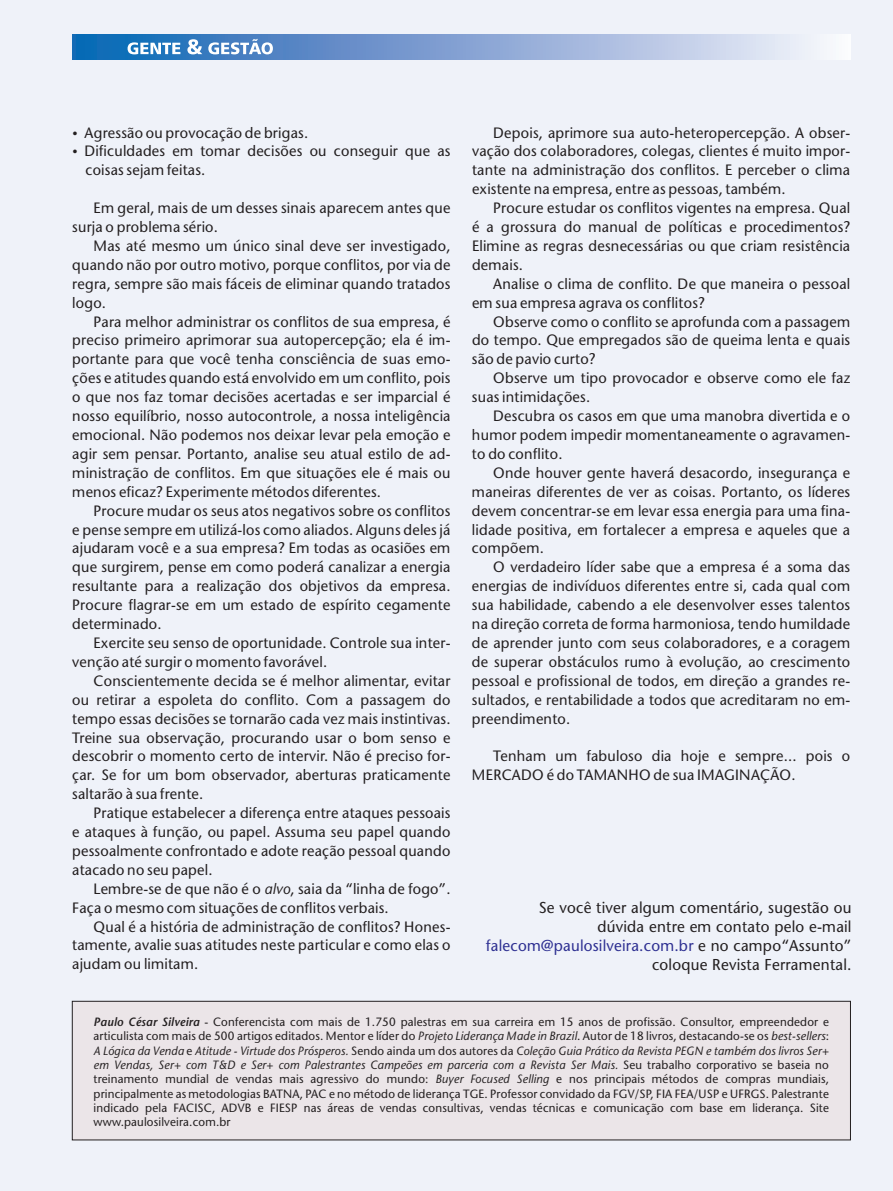
<style>
.page{position:relative;width:893px;height:1191px;background:#eff2f9}
.page>*{position:absolute;margin:0;border:0;box-sizing:border-box;transform-origin:0 0}
.t1{font:15.75px/18.8px "Stone Sans";color:#231f20;text-align:right}
.t2{font:15px/18.9px "Stone Sans";color:#231f20;text-align:justify}
.t3{font:12px/14.4px "Stone Sans";color:#231f20;text-align:justify}
.s1{font-style:italic}
.s2{color:#2e3092}
.s3{font-weight:600;font-style:italic}
</style>
<div class="page">
<div style="left:72px;top:34px;width:778px;height:25px;background:linear-gradient(to right,#0e60b2,#faeff9)"></div>
<svg style="left:128px;top:39px;width:145px;height:15px"></svg>
<div style="left:72px;top:1000px;width:779px;height:140px;background:#ebe5e8"></div>
<p class="t2" style="left:85px;top:124px;width:368px;text-align:left">Agressão ou provocação de brigas.<br>Dificuldades em tomar decisões ou conseguir que as coisas sejam feitas.</p>
<p class="t2" style="left:72px;top:200px;width:380px;text-indent:21px">Em geral, mais de um desses sinais aparecem antes que surja o problema sério.</p>
<p class="t2" style="left:72px;top:238px;width:380px;text-indent:21px">Mas até mesmo um único sinal deve ser investigado, quando não por outro motivo, porque conflitos, por via de regra, sempre são mais fáceis de eliminar quando tratados logo.</p>
<p class="t2" style="left:72px;top:313px;width:380px;text-indent:21px">Para melhor administrar os conflitos de sua empresa, é preciso primeiro aprimorar sua autopercepção; ela é im&shy;portante para que você tenha consciência de suas emo&shy;ções e atitudes quando está envolvido em um conflito, pois o que nos faz tomar decisões acertadas e ser imparcial é nosso equilíbrio, nosso autocontrole, a nossa inteligência emocional. Não podemos nos deixar levar pela emoção e agir sem pensar. Portanto, analise seu atual estilo de ad&shy;ministração de conflitos. Em que situações ele é mais ou menos eficaz? Experimente métodos diferentes.</p>
<p class="t2" style="left:72px;top:502px;width:380px;text-indent:21px">Procure mudar os seus atos negativos sobre os conflitos e pense sempre em utilizá-los como aliados. Alguns deles já ajudaram você e a sua empresa? Em todas as ocasiões em que surgirem, pense em como poderá canalizar a energia resultante para a realização dos objetivos da empresa.<br>Procure flagrar-se em um estado de espírito cegamente determinado.</p>
<p class="t2" style="left:72px;top:635px;width:380px;text-indent:21px">Exercite seu senso de oportunidade. Controle sua inter&shy;venção até surgir o momento favorável.</p>
<p class="t2" style="left:72px;top:672px;width:380px;text-indent:21px">Conscientemente decida se é melhor alimentar, evitar ou retirar a espoleta do conflito. Com a passagem do tempo essas decisões se tornarão cada vez mais instintivas.<br>Treine sua observação, procurando usar o bom senso e descobrir o momento certo de intervir. Não é preciso for&shy;çar. Se for um bom observador, aberturas praticamente saltarão à sua frente.</p>
<p class="t2" style="left:72px;top:805px;width:380px;text-indent:21px">Pratique estabelecer a diferença entre ataques pessoais e ataques à função, ou papel. Assuma seu papel quando pessoalmente confrontado e adote reação pessoal quando atacado no seu papel.</p>
<p class="t2" style="left:72px;top:880px;width:380px;text-indent:21px">Lembre-se de que não é o <span class="s1">alvo</span>, saia da “linha de fogo”.<br>Faça o mesmo com situações de conflitos verbais.</p>
<p class="t2" style="left:72px;top:918px;width:380px;text-indent:21px">Qual é a história de administração de conflitos? Hones&shy;tamente, avalie suas atitudes neste particular e como elas o ajudam ou limitam.</p>
<p class="t2" style="left:472px;top:124px;width:380px;text-indent:21px">Depois, aprimore sua auto-heteropercepção. A obser&shy;vação dos colaboradores, colegas, clientes é muito impor&shy;tante na administração dos conflitos. E perceber o clima existente na empresa, entre as pessoas, também.</p>
<p class="t2" style="left:472px;top:200px;width:380px;text-indent:21px">Procure estudar os conflitos vigentes na empresa. Qual é a grossura do manual de políticas e procedimentos?<br>Elimine as regras desnecessárias ou que criam resistência demais.</p>
<p class="t2" style="left:472px;top:275px;width:380px;text-indent:21px">Analise o clima de conflito. De que maneira o pessoal em sua empresa agrava os conflitos?</p>
<p class="t2" style="left:472px;top:313px;width:380px;text-indent:21px">Observe como o conflito se aprofunda com a passagem do tempo. Que empregados são de queima lenta e quais são de pavio curto?</p>
<p class="t2" style="left:472px;top:370px;width:380px;text-indent:21px">Observe um tipo provocador e observe como ele faz suas intimidações.</p>
<p class="t2" style="left:472px;top:408px;width:380px;text-indent:21px">Descubra os casos em que uma manobra divertida e o humor podem impedir momentaneamente o agravamen&shy;to do conflito.</p>
<p class="t2" style="left:472px;top:464px;width:380px;text-indent:21px">Onde houver gente haverá desacordo, insegurança e maneiras diferentes de ver as coisas. Portanto, os líderes devem concentrar-se em levar essa energia para uma fina&shy;lidade positiva, em fortalecer a empresa e aqueles que a compõem.</p>
<p class="t2" style="left:472px;top:559px;width:380px;text-indent:21px">O verdadeiro líder sabe que a empresa é a soma das energias de indivíduos diferentes entre si, cada qual com sua habilidade, cabendo a ele desenvolver esses talentos na direção correta de forma harmoniosa, tendo humildade de aprender junto com seus colaboradores, e a coragem de superar obstáculos rumo à evolução, ao crescimento pessoal e profissional de todos, em direção a grandes re&shy;sultados, e rentabilidade a todos que acreditaram no em&shy;preendimento.</p>
<p class="t2" style="left:472px;top:748px;width:380px;text-indent:21px">Tenham um fabuloso dia hoje e sempre... pois o<br>MERCADO é do TAMANHO de sua IMAGINAÇÃO.</p>
<p class="t1" style="left:486px;top:900px;width:367px">Se você tiver algum comentário, sugestão ou<br>dúvida entre em contato pelo e-mail <span class="s2">falecom@paulosilveira.com.br</span> e no campo“Assunto” coloque Revista Ferramental.</p>
<p class="t3" style="left:94px;top:1015px;width:737px"><span class="s3">Paulo César Silveira</span> - Conferencista com mais de 1.750 palestras em sua carreira em 15 anos de profissão. Consultor, empreendedor e articulista com mais de 500 artigos editados. Mentor e líder do <span class="s1">Projeto Liderança Made in Brazil</span>. Autor de 18 livros, destacando-se os <span class="s1">best-sellers</span>:<br><span class="s1">A Lógica da Venda</span> e <span class="s1">Atitude - Virtude dos Prósperos.</span> Sendo ainda um dos autores da <span class="s1">Coleção Guia Prático da Revista PEGN e também dos livros Ser+ em Vendas, Ser+ com T&amp;D e Ser+ com Palestrantes Campeões em parceria com a Revista Ser Mais.</span> Seu trabalho corporativo se baseia no treinamento mundial de vendas mais agressivo do mundo: <span class="s1">Buyer Focused Selling</span> e nos principais métodos de compras mundiais, principalmente as metodologias BATNA, PAC e no método de liderança TGE. Professor convidado da FGV/SP, FIA FEA/USP e UFRGS. Palestrante indicado pela FACISC, ADVB e FIESP nas áreas de vendas consultivas, vendas técnicas e comunicação com base em liderança. Site www.paulosilveira.com.br</p>
</div>
